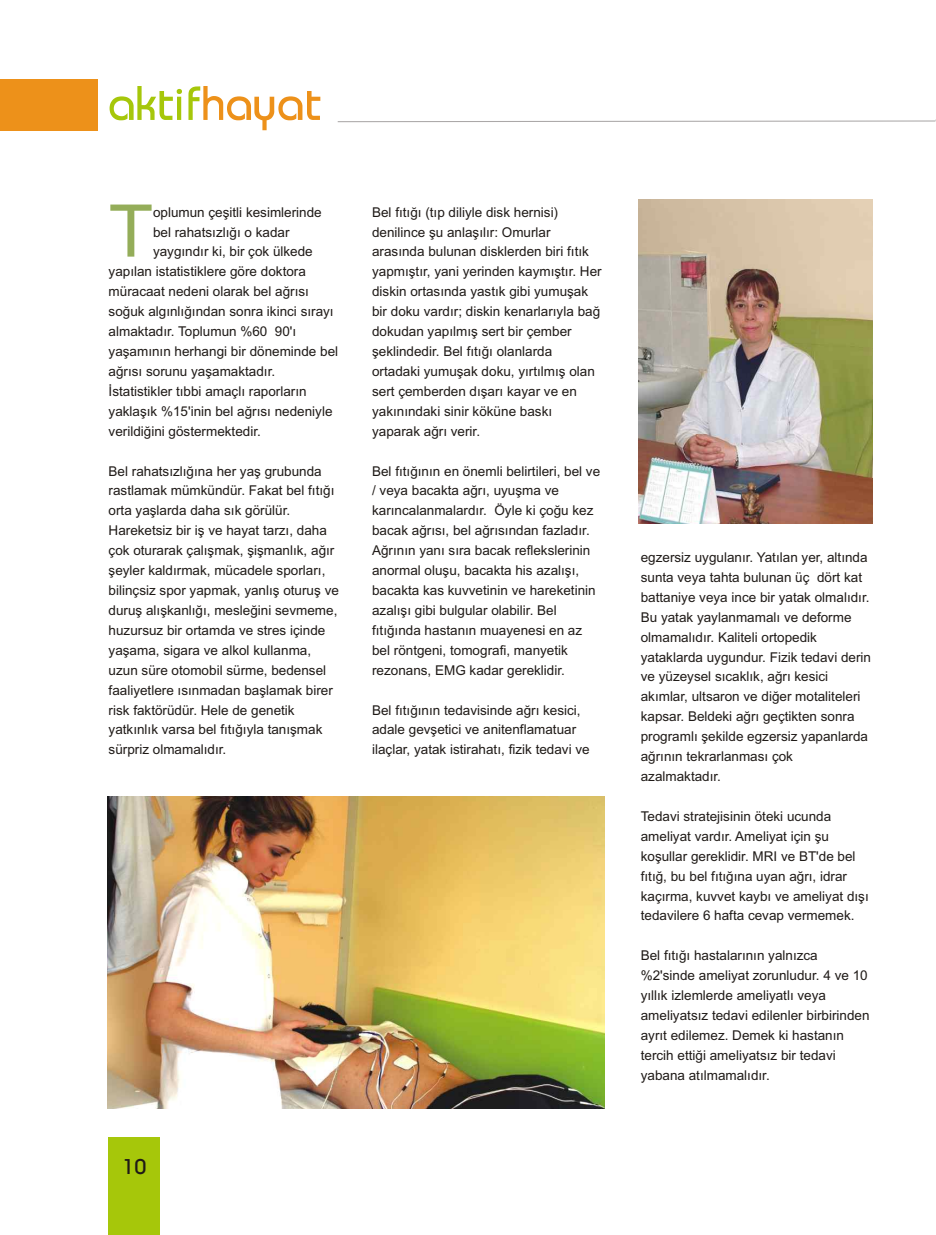
<style>
.page{position:relative;width:936px;height:1235px;background:#fff}
.page>*{position:absolute;margin:0;border:0;box-sizing:border-box;transform-origin:0 0}
.t1{font:72.75px "Arial";color:#94ad59}
.t2{font:21px "Avant Garde Md BT";color:#1f1a17}
.t3{font:13.5px/20px "Arial";color:#1f1a17}
</style>
<div class="page">
<svg style="left:109px;top:86px;width:212px;height:45px"></svg>
<div style="left:0;top:79px;width:98px;height:51px;background:#ed911a"></div>
<div style="left:109px;top:1137px;width:51px;height:97px;background:#a6c70a"></div>
<svg style="left:337px;top:119px;width:599px;height:4px"></svg>
<img style="left:638px;top:199px;width:234px;height:325px">
<img style="left:108px;top:796px;width:496px;height:312px">
<h1 class="t1" style="left:109px;top:204px;width:46px">T</h1>
<p class="t3" style="left:153px;top:203px;width:170px">oplumun çeþitli kesimlerinde</p>
<p class="t3" style="left:153px;top:223px;width:138px">bel rahatsýzlýðý o kadar</p>
<p class="t3" style="left:153px;top:243px;width:161px">yaygýndýr ki, bir çok ülkede</p>
<p class="t3" style="left:109px;top:263px;width:199px">yapýlan istatistiklere göre doktora</p>
<p class="t3" style="left:109px;top:283px;width:202px">müracaat nedeni olarak bel aðrýsý</p>
<p class="t3" style="left:109px;top:303px;width:227px">soðuk algýnlýðýndan sonra ikinci sýrayý</p>
<p class="t3" style="left:109px;top:323px;width:189px">almaktadýr. Toplumun %60 90'ý</p>
<p class="t3" style="left:109px;top:342px;width:231px">yaþamýnýn herhangi bir döneminde bel</p>
<p class="t3" style="left:109px;top:362px;width:168px">aðrýsý sorunu yaþamaktadýr.</p>
<p class="t3" style="left:109px;top:382px;width:200px">Ýstatistikler týbbi amaçlý raporlarýn</p>
<p class="t3" style="left:109px;top:402px;width:225px">yaklaþýk %15'inin bel aðrýsý nedeniyle</p>
<p class="t3" style="left:109px;top:422px;width:154px">verildiðini göstermektedir.</p>
<p class="t3" style="left:109px;top:462px;width:232px">Bel rahatsýzlýðýna her yaþ grubunda rastlamak mümkündür. Fakat bel fýtýðý orta yaþlarda daha sýk görülür.<br>Hareketsiz bir iþ ve hayat tarzý, daha çok oturarak çalýþmak, þiþmanlýk, aðýr þeyler kaldýrmak, mücadele sporlarý, bilinçsiz spor yapmak, yanlýþ oturuþ ve duruþ alýþkanlýðý, mesleðini sevmeme, huzursuz bir ortamda ve stres içinde yaþama, sigara ve alkol kullanma, uzun süre otomobil sürme, bedensel faaliyetlere ýsýnmadan baþlamak birer risk faktörüdür. Hele de genetik yatkýnlýk varsa bel fýtýðýyla tanýþmak sürpriz olmamalýdýr.</p>
<p class="t3" style="left:372px;top:203px;width:231px">Bel fýtýðý (týp diliyle disk hernisi) denilince þu anlaþýlýr: Omurlar arasýnda bulunan disklerden biri fýtýk yapmýþtýr, yani yerinden kaymýþtýr. Her diskin ortasýnda yastýk gibi yumuþak bir doku vardýr; diskin kenarlarýyla bað dokudan yapýlmýþ sert bir çember þeklindedir. Bel fýtýðý olanlarda ortadaki yumuþak doku, yýrtýlmýþ olan sert çemberden dýþarý kayar ve en yakýnýndaki sinir köküne baský yaparak aðrý verir.</p>
<p class="t3" style="left:372px;top:462px;width:230px">Bel fýtýðýnýn en önemli belirtileri, bel ve / veya bacakta aðrý, uyuþma ve karýncalanmalardýr. Öyle ki çoðu kez bacak aðrýsý, bel aðrýsýndan fazladýr.<br>Aðrýnýn yaný sýra bacak reflekslerinin anormal oluþu, bacakta his azalýþý, bacakta kas kuvvetinin ve hareketinin azalýþý gibi bulgular olabilir. Bel fýtýðýnda hastanýn muayenesi en az bel röntgeni, tomografi, manyetik rezonans, EMG kadar gereklidir.</p>
<p class="t3" style="left:372px;top:701px;width:219px">Bel fýtýðýnýn tedavisinde aðrý kesici, adale gevþetici ve anitenflamatuar ilaçlar, yatak istirahatý, fizik tedavi ve</p>
<h2 class="t2" style="left:122px;top:1157px;width:26px">10</h2>
<p class="t3" style="left:641px;top:548px;width:232px">egzersiz uygulanýr. Yatýlan yer, altýnda sunta veya tahta bulunan üç dört kat battaniye veya ince bir yatak olmalýdýr.<br>Bu yatak yaylanmamalý ve deforme olmamalýdýr. Kaliteli ortopedik yataklarda uygundur. Fizik tedavi derin ve yüzeysel sýcaklýk, aðrý kesici akýmlar, ultsaron ve diðer motaliteleri kapsar. Beldeki aðrý geçtikten sonra programlý þekilde egzersiz yapanlarda aðrýnýn tekrarlanmasý çok azalmaktadýr.</p>
<p class="t3" style="left:641px;top:807px;width:230px">Tedavi stratejisinin öteki ucunda ameliyat vardýr. Ameliyat için þu koþullar gereklidir. MRI ve BT'de bel fýtýð, bu bel fýtýðýna uyan aðrý, idrar kaçýrma, kuvvet kaybý ve ameliyat dýþý tedavilere 6 hafta cevap vermemek.</p>
<p class="t3" style="left:641px;top:946px;width:230px">Bel fýtýðý hastalarýnýn yalnýzca %2'sinde ameliyat zorunludur. 4 ve 10 yýllýk izlemlerde ameliyatlý veya ameliyatsýz tedavi edilenler birbirinden ayrýt edilemez. Demek ki hastanýn tercih ettiði ameliyatsýz bir tedavi yabana atýlmamalýdýr.</p>
</div>
